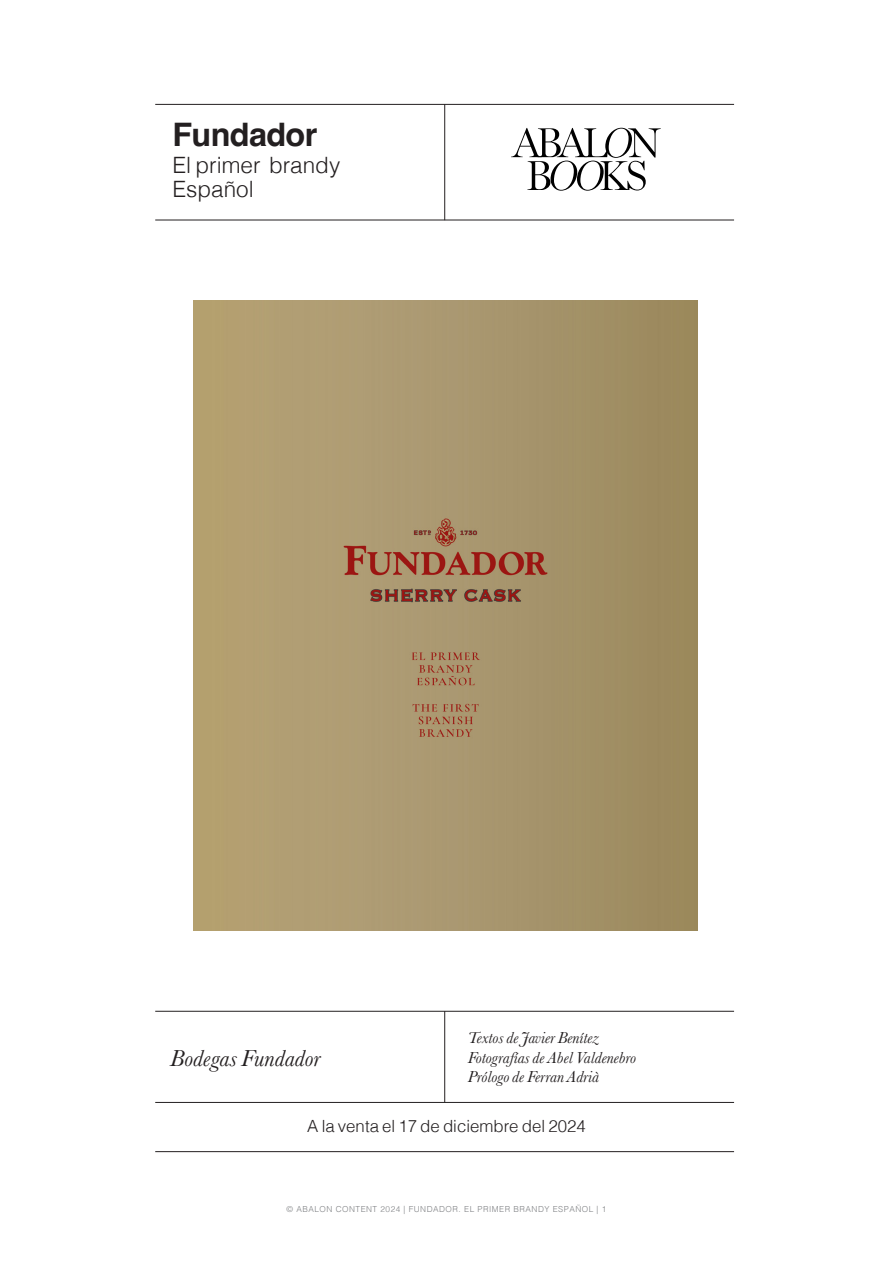
<style>
.page{position:relative;width:893px;height:1263px;background:#fff}
.page>*{position:absolute;margin:0;border:0;box-sizing:border-box;transform-origin:0 0}
.Titulo_libro{font:700 32.4px "Helvetica";letter-spacing:-.02em;color:#231f20}
.t1{font:italic 24px "Baskerville";color:#231f20}
.Subtitulo_libro{font:300 22.5px "Helvetica";color:#231f20}
.t2{font:300 16.8px "Helvetica";color:#231f20}
.Subtitulo-2{font:italic 16.5px "Baskerville";color:#231f20}
.Pies{font:300 8.25px "Helvetica";letter-spacing:.06em;color:#808285}
</style>
<div class="page">
<img style="left:193px;top:300px;width:504px;height:630px">
<hr style="left:444px;top:104px;width:1px;height:116px;background:#231f20">
<hr style="left:444px;top:1011px;width:1px;height:91px;background:#231f20">
<hr style="left:155px;top:220px;width:579px;height:1px;background:#231f20">
<hr style="left:155px;top:104px;width:579px;height:1px;background:#231f20">
<hr style="left:155px;top:1011px;width:579px;height:1px;background:#231f20">
<hr style="left:155px;top:1102px;width:579px;height:1px;background:#231f20">
<hr style="left:155px;top:1151px;width:579px;height:1px;background:#231f20">
<svg style="left:511px;top:128px;width:150px;height:63px"></svg>
<p class="Titulo_libro" style="left:173px;top:114px;width:146px">Fundador</p>
<p class="Subtitulo_libro" style="left:173px;top:146px;width:169px">El primer brandy</p>
<p class="Subtitulo_libro" style="left:173px;top:170px;width:83px">Español</p>
<p class="t1" style="left:170px;top:1042px;width:152px">Bodegas Fundador</p>
<p class="Subtitulo-2" style="left:468px;top:1027px;width:133px">Textos de Javier Benítez</p>
<p class="Subtitulo-2" style="left:468px;top:1046px;width:170px">Fotografías de Abel Valdenebro</p>
<p class="Subtitulo-2" style="left:468px;top:1066px;width:133px">Prólogo de Ferran Adrià</p>
<p class="t2" style="left:307px;top:1112px;width:280px">A la venta el 17 de diciembre del 2024</p>
<p class="Pies" style="left:287px;top:1202px;width:321px">© ABALON CONTENT 2024 | FUNDADOR. EL PRIMER BRANDY ESPAÑOL | 1</p>
</div>
